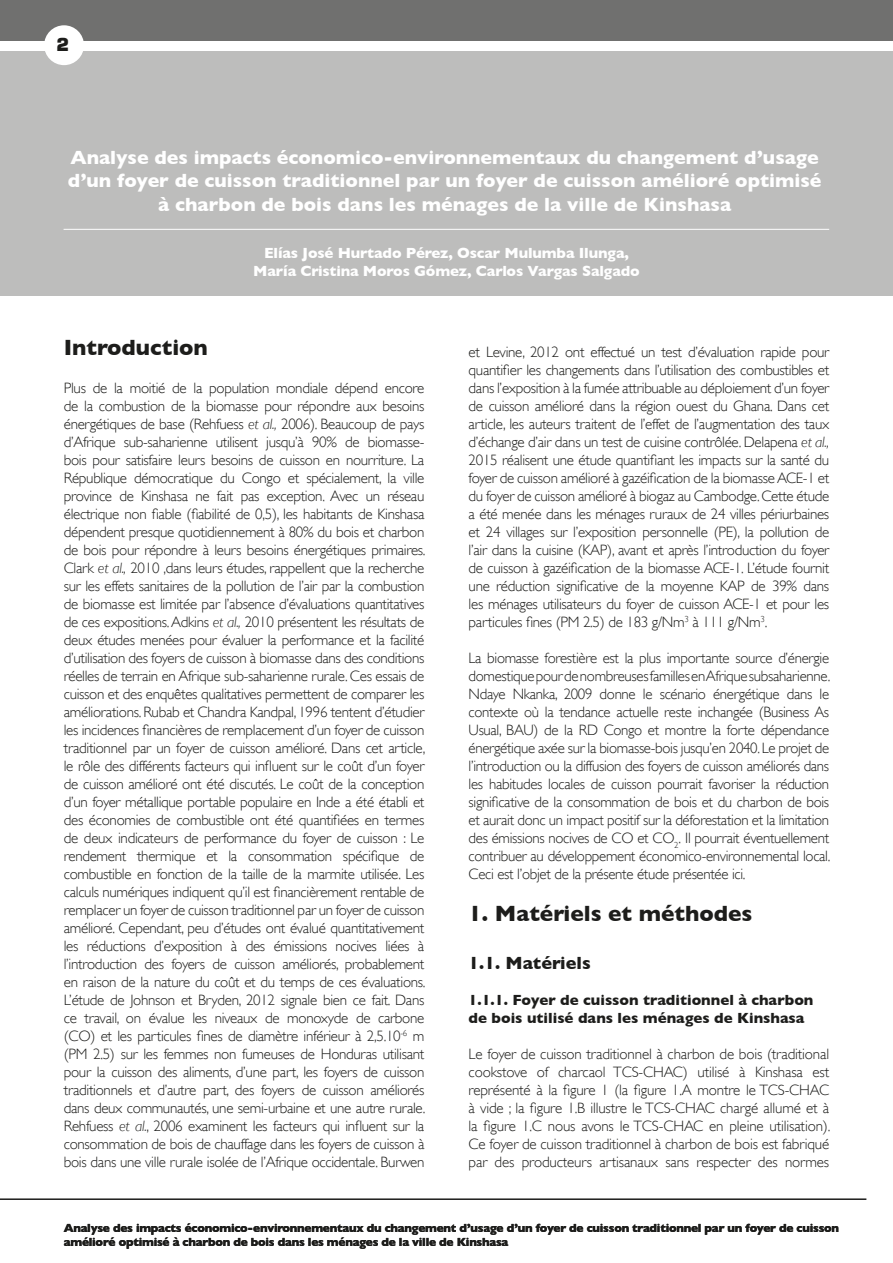
<style>
.page{position:relative;width:893px;height:1263px;background:#fff}
.page>*{position:absolute;margin:0;border:0;box-sizing:border-box;transform-origin:0 0}
.t1{font:700 22.5px "Gill Sans";color:#1d1d1b}
.t2{font:700 19.5px/23.4px "Gill Sans";color:#fff;text-align:center}
.t3{font:700 18px "Gill Sans";color:#1d1d1b}
.t4{font:18px "Square 721 Blk Normal";color:#1d1d1b}
.t5{font:300 15px/18px "Gill Sans";letter-spacing:-.02em;color:#1d1d1b;text-align:justify}
.t6{font:700 15px/18px "Gill Sans";letter-spacing:-.01em;color:#fff;text-align:center}
.t7{font:700 15px/18px "Gill Sans";color:#1d1d1b}
.t8{font:700 12px/14.4px "Gill Sans";letter-spacing:-.02em;color:#1d1d1b}
.s1{font-style:italic}
.s2{color:#1d1d1d}
</style>
<div class="page">
<div style="left:0;top:51px;width:893px;height:245px;background:#bdbdbc"></div>
<div style="left:0;top:0;width:893px;height:40px;background:#70706f"></div>
<hr style="left:64px;top:229px;width:765px;height:1px;background:#fff">
<div style="left:44px;top:25px;width:40px;height:40px;background:#fff;border-radius:50%"></div>
<hr style="left:0;top:1198px;width:866px;height:2px;background:#1d1d1b">
<p class="t4" style="left:56px;top:34px;width:15px">2</p>
<h2 class="t2" style="left:68px;top:145px;width:755px">Analyse des impacts économico-environnementaux du changement d’usage d’un foyer de cuisson traditionnel par un foyer de cuisson amélioré optimisé à charbon de bois dans les ménages de la ville de Kinshasa</h2>
<p class="t6" style="left:253px;top:244px;width:388px">Elías José Hurtado Pérez, Oscar Mulumba Ilunga,<br>María Cristina Moros Gómez, Carlos Vargas Salgado</p>
<h1 class="t1" style="left:64px;top:334px;width:146px">Introduction</h1>
<p class="t5" style="left:64px;top:379px;width:363px">Plus de la moitié de la population mondiale dépend encore de la combustion de la biomasse pour répondre aux besoins énergétiques de base (Rehfuess <span class="s1">et al.,</span> 2006). Beaucoup de pays d’Afrique sub-saharienne utilisent jusqu’à 90% de biomasse&shy;bois pour satisfaire leurs besoins de cuisson en nourriture. La République démocratique du Congo et spécialement, la ville province de Kinshasa ne fait pas exception. Avec un réseau électrique non fiable (fiabilité de 0,5), les habitants de Kinshasa dépendent presque quotidiennement à 80% du bois et charbon de bois pour répondre à leurs besoins énergétiques primaires.<br>Clark <span class="s1">et al.,</span> 2010 ,dans leurs études, rappellent que la recherche sur les effets sanitaires de la pollution de l’air par la combustion de biomasse est limitée par l’absence d’évaluations quantitatives de ces expositions. Adkins <span class="s1">et al.,</span> 2010 présentent les résultats de deux études menées pour évaluer la performance et la facilité d’utilisation des foyers de cuisson à biomasse dans des conditions réelles de terrain en Afrique sub-saharienne rurale. Ces essais de cuisson et des enquêtes qualitatives permettent de comparer les améliorations. Rubab et Chandra Kandpal, 1996 tentent d’étudier les incidences financières de remplacement d’un foyer de cuisson traditionnel par un foyer de cuisson amélioré. Dans cet article, le rôle des différents facteurs qui influent sur le coût d’un foyer de cuisson amélioré ont été discutés. Le coût de la conception d’un foyer métallique portable populaire en Inde a été établi et des économies de combustible ont été quantifiées en termes de deux indicateurs de performance du foyer de cuisson : Le rendement thermique et la consommation spécifique de combustible en fonction de la taille de la marmite utilisée. Les calculs numériques indiquent qu’il est financièrement rentable de remplacer un foyer de cuisson traditionnel par un foyer de cuisson amélioré. Cependant, peu d’études ont évalué quantitativement les réductions d’exposition à des émissions nocives liées à l’introduction des foyers de cuisson améliorés, probablement en raison de la nature du coût et du temps de ces évaluations.<br>L’étude de Johnson et Bryden, 2012 signale bien ce fait. Dans ce travail, on évalue les niveaux de monoxyde de carbone (CO) et les particules fines de diamètre inférieur <span class="s2">à</span> 2,5<span class="s2">.10</span><sup>-6</sup> <span class="s2">m </span>(PM 2.5) sur les femmes non fumeuses de Honduras utilisant pour la cuisson des aliments, d’une part, les foyers de cuisson traditionnels et d’autre part, des foyers de cuisson améliorés dans deux communautés, une semi-urbaine et une autre rurale.<br>Rehfuess <span class="s1">et al.</span>, 2006 examinent les facteurs qui influent sur la consommation de bois de chauffage dans les foyers de cuisson à bois dans une ville rurale isolée de l’Afrique occidentale. Burwen</p>
<p class="t5" style="left:469px;top:343px;width:362px">et Levine, 2012 ont effectué un test d’évaluation rapide pour quantifier les changements dans l’utilisation des combustibles et dans l’exposition à la fumée attribuable au déploiement d’un foyer de cuisson amélioré dans la région ouest du Ghana. Dans cet article, les auteurs traitent de l’effet de l’augmentation des taux d’échange d’air dans un test de cuisine contrôlée. Delapena <span class="s1">et al., </span>2015 réalisent une étude quantifiant les impacts sur la santé du foyer de cuisson amélioré à gazéification de la biomasse ACE-1 et du foyer de cuisson amélioré à biogaz au Cambodge. Cette étude a été menée dans les ménages ruraux de 24 villes périurbaines et 24 villages sur l’exposition personnelle (PE), la pollution de l’air dans la cuisine (KAP), avant et après l’introduction du foyer de cuisson à gazéification de la biomasse ACE-1. L’étude fournit une réduction significative de la moyenne KAP de 39% dans les ménages utilisateurs du foyer de cuisson ACE-1 et pour les particules fines (PM 2.5) de 183 g/Nm<sup>3</sup> à 111 g/Nm<sup>3</sup>.</p>
<p class="t5" style="left:469px;top:649px;width:363px">La biomasse forestière est la plus importante source d’énergie domestique pour de nombreuses familles en Afrique subsaharienne.<br>Ndaye Nkanka, 2009 donne le scénario énergétique dans le contexte où la tendance actuelle reste inchangée (Business As Usual, BAU) de la RD Congo et montre la forte dépendance énergétique axée sur la biomasse-bois jusqu’en 2040. Le projet de l’introduction ou la diffusion des foyers de cuisson améliorés dans les habitudes locales de cuisson pourrait favoriser la réduction significative de la consommation de bois et du charbon de bois et aurait donc un impact positif sur la déforestation et la limitation des émissions nocives de CO et CO<sub>2</sub>. Il pourrait éventuellement contribuer au développement économico-environnemental local.<br>Ceci est l’objet de la présente étude présentée ici.</p>
<h1 class="t1" style="left:469px;top:900px;width:285px">1. Matériels et méthodes</h1>
<p class="t3" style="left:469px;top:952px;width:124px">1.1. Matériels</p>
<p class="t7" style="left:469px;top:991px;width:346px">1.1.1. Foyer de cuisson traditionnel à charbon de bois utilisé dans les ménages de Kinshasa</p>
<p class="t5" style="left:469px;top:1045px;width:363px">Le foyer de cuisson traditionnel à charbon de bois (traditional cookstove of charcaol TCS-CHAC) utilisé à Kinshasa est représenté à la figure 1 (la figure 1.A montre le TCS-CHAC à vide ; la figure 1.B illustre le TCS-CHAC chargé allumé et à la figure 1.C nous avons le TCS-CHAC en pleine utilisation).<br>Ce foyer de cuisson traditionnel à charbon de bois est fabriqué par des producteurs artisanaux sans respecter des normes</p>
<p class="t8" style="left:64px;top:1220px;width:777px">Analyse des impacts économico-environnementaux du changement d’usage d’un foyer de cuisson traditionnel par un foyer de cuisson amélioré optimisé à charbon de bois dans les ménages de la ville de Kinshasa</p>
</div>
